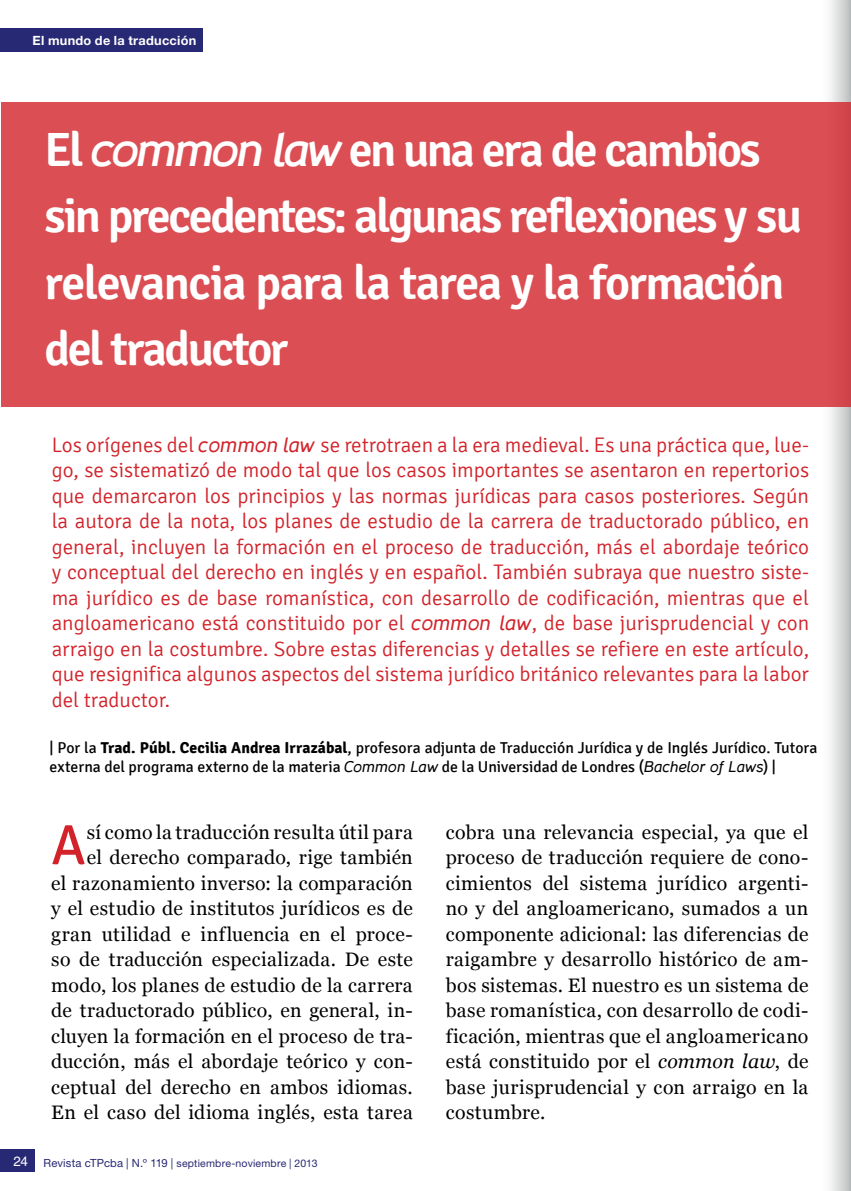
<style>
.page{position:relative;width:851px;height:1191px;background:#fff}
.page>*{position:absolute;margin:0;border:0;box-sizing:border-box;transform-origin:0 0}
.t1{font:56.4px "Signika";color:#d2232a}
.t2{font:600 48px/66px "Signika";letter-spacing:-.05em;color:#fff}
.t3{font:300 21px/25.5px "Signika";color:#d2232a;text-align:justify}
.t4{font:19.5px/25.5px "Georgia";letter-spacing:.015em;color:#000;text-align:right}
.t5{font:15.75px/18.9px "Signika";color:#000}
.t6{font:700 12.75px "Helvetica Neue LT Std";letter-spacing:.02em;color:#fff}
.t7{font:10.5px "Helvetica Neue LT Std";letter-spacing:.015em;color:#282974}
.s1{font-family:"Casper";font-weight:700;font-style:italic}
.s2{font-family:"Casper";font-weight:400;font-style:italic}
.s3{font-weight:700}
.s4{font-family:"Casper";font-style:italic}
.s5{font-family:"Helvetica LT Std";font-size:13.5px;color:#fff}
.s6{font-size:11.25px}
.s7{font-style:italic}
</style>
<div class="page">
<div style="left:0;top:29px;width:202px;height:23px;background:#282974"></div>
<div style="left:0;top:1149px;width:34px;height:22px;background:#282974"></div>
<div style="left:1px;top:102px;width:849px;height:305px;background:#db4f54"></div>
<p class="t6" style="left:33px;top:33px;width:165px">El mundo de la traducción</p>
<h2 class="t2" style="left:45px;top:118px;width:759px">El <span class="s1">common law</span> en una era de cambios sin precedentes: algunas reflexiones y su relevancia para la tarea y la formación del traductor</h2>
<p class="t3" style="left:52px;top:432px;width:758px">Los orígenes del <span class="s2">common law</span> se retrotraen a la era medieval. Es una práctica que, lue&shy;go, se sistematizó de modo tal que los casos importantes se asentaron en repertorios que demarcaron los principios y las normas jurídicas para casos posteriores. Según la autora de la nota, los planes de estudio de la carrera de traductorado público, en general, incluyen la formación en el proceso de traducción, más el abordaje teórico y conceptual del derecho en inglés y en español. También subraya que nuestro siste&shy;ma jurídico es de base romanística, con desarrollo de codificación, mientras que el angloamericano está constituido por el <span class="s2">common law</span>, de base jurisprudencial y con arraigo en la costumbre. Sobre estas diferencias y detalles se refiere en este artículo, que resignifica algunos aspectos del sistema jurídico británico relevantes para la labor del traductor.</p>
<p class="t5" style="left:50px;top:738px;width:769px">| Por la <span class="s3">Trad. Públ. Cecilia Andrea Irrazábal</span>, profesora adjunta de Traducción Jurídica y de Inglés Jurídico. Tutora externa del programa externo de la materia <span class="s4">Common Law</span> de la Universidad de Londres (<span class="s4">Bachelor of Laws</span>) |</p>
<p class="t4" style="left:51px;top:819px;width:363px">sí como la traducción resulta útil para<br>el derecho comparado, rige también<br>el razonamiento inverso: la comparación y el estudio de institutos jurídicos es de gran utilidad e influencia en el proce&shy;so de traducción especializada. De este modo, los planes de estudio de la carrera de traductorado público, en general, in&shy;cluyen la formación en el proceso de tra&shy;ducción, más el abordaje teórico y con&shy;ceptual del derecho en ambos idiomas.<br>En el caso del idioma inglés, esta tarea</p>
<h1 class="t1" style="left:51px;top:813px;width:36px">A</h1>
<p class="t7" style="left:13px;top:1156px;width:305px"><span class="s5">24</span> <span class="s6">Revista cTPcba | N.º 119 |</span> septiembre-noviembre | 2013</p>
<p class="t4" style="left:446px;top:819px;width:364px;text-align:justify">cobra una relevancia especial, ya que el proceso de traducción requiere de cono&shy;cimientos del sistema jurídico argenti&shy;no y del angloamericano, sumados a un componente adicional: las diferencias de raigambre y desarrollo histórico de am&shy;bos sistemas. El nuestro es un sistema de base romanística, con desarrollo de codi&shy;ficación, mientras que el angloamericano está constituido por el <span class="s7">common law</span>, de base jurisprudencial y con arraigo en la costumbre.</p>
</div>
